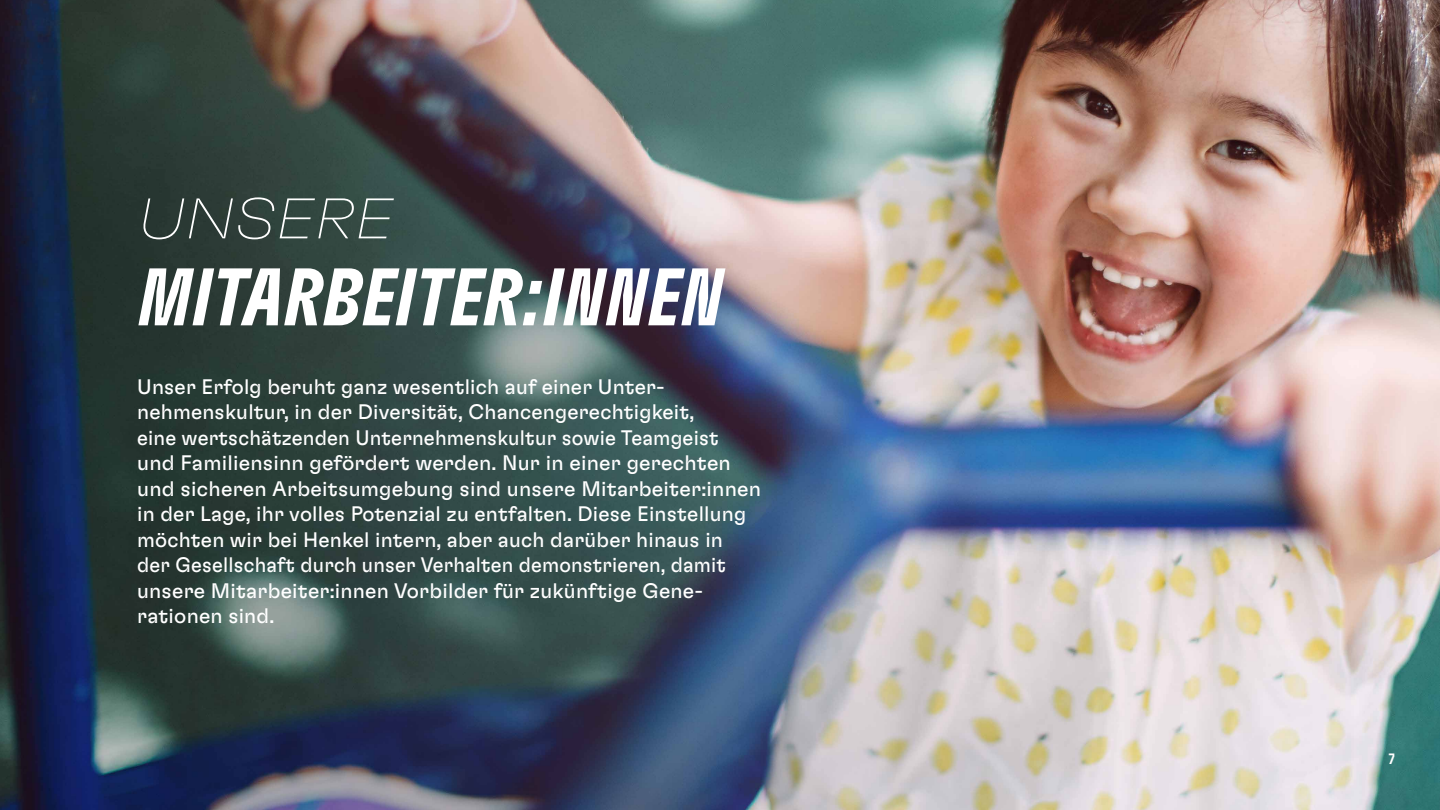
<style>
.page{position:relative;width:1440px;height:810px;background:#fff}
.page>*{position:absolute;margin:0;border:0;box-sizing:border-box;transform-origin:0 0}
.t1{font:81.38px "Henkel GT Flexa Cm Bd It";letter-spacing:.01em;color:#fff}
.t2{font:57px "Henkel GT Flexa Ext Lz It";color:#fff}
.t3{font:21px/25.5px "Henkel GT Flexa";letter-spacing:.01em;color:#fff}
.t4{font:15px "Henkel GT Flexa Cm Bd";color:#fff}
</style>
<div class="page">
<img style="left:0;top:0;width:1440px;height:810px">
<h2 class="t2" style="left:137px;top:184px;width:258px">UNSERE</h2>
<h1 class="t1" style="left:138px;top:248px;width:586px">MITARBEITER:INNEN</h1>
<p class="t3" style="left:137px;top:373px;width:625px">Unser Erfolg beruht ganz wesentlich auf einer Unter&shy;nehmenskultur, in der Diversität, Chancengerechtigkeit,<br>eine wertschätzenden Unternehmenskultur sowie Teamgeist und Familiensinn gefördert werden. Nur in einer gerechten und sicheren Arbeitsumgebung sind unsere Mitarbeiter:innen in der Lage, ihr volles Potenzial zu entfalten. Diese Einstellung möchten wir bei Henkel intern, aber auch darüber hinaus in der Gesellschaft durch unser Verhalten demonstrieren, damit unsere Mitarbeiter:innen Vorbilder für zukünftige Gene&shy;rationen sind.</p>
<p class="t4" style="left:1389px;top:750px;width:8px">7</p>
</div>
